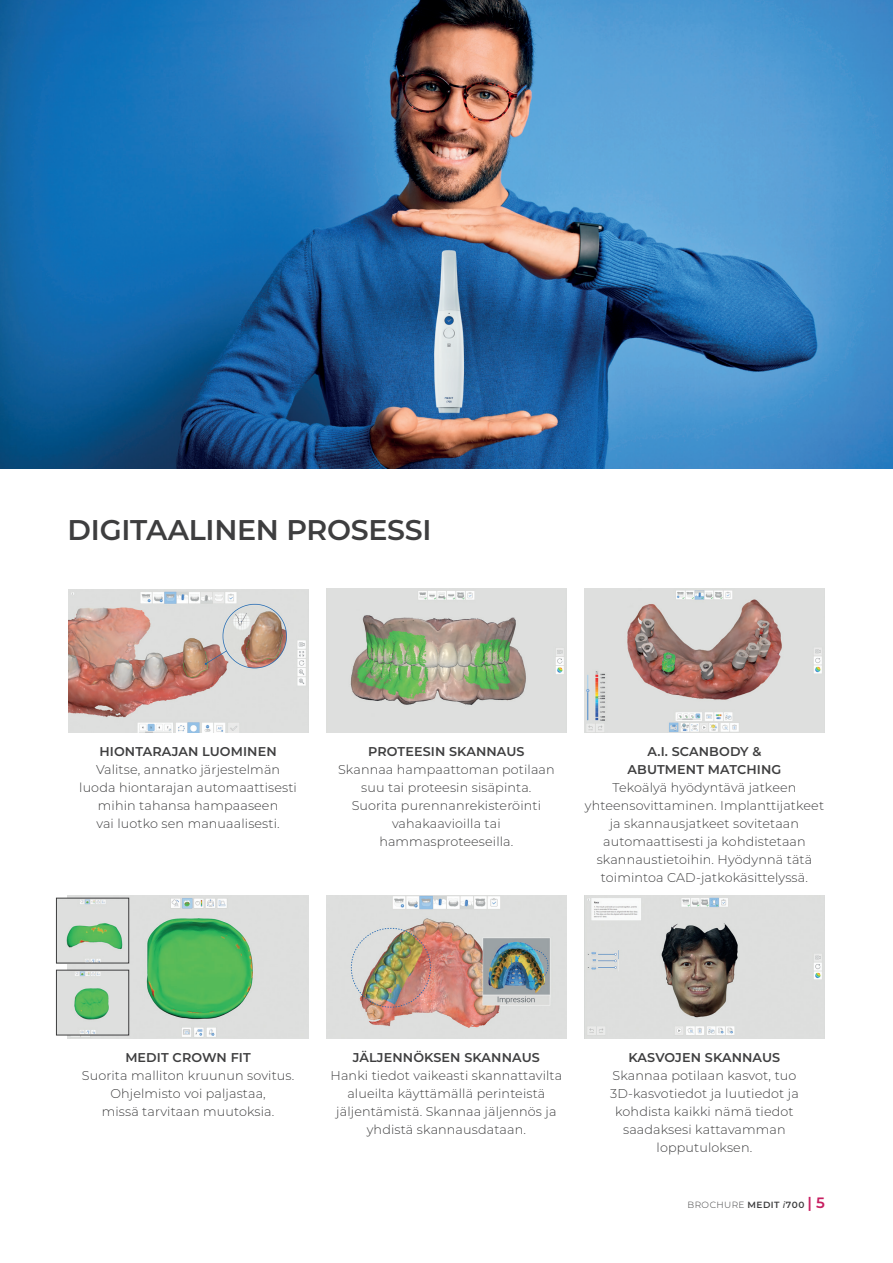
<style>
.page{position:relative;width:893px;height:1263px;background:#fff}
.page>*{position:absolute;margin:0;border:0;box-sizing:border-box;transform-origin:0 0}
.t1{font:600 28.5px "Montserrat";letter-spacing:-.01em;color:#3e3e3f}
.t2{font:300 12.75px/18px "Montserrat";letter-spacing:.01em;color:#3e3e3f;text-align:center}
.t3{font:600 12.75px/18px "Montserrat";letter-spacing:.01em;color:#3e3e3f;text-align:center}
.t4{font:300 9px "Montserrat";letter-spacing:.045em;color:#3e3e3f}
.s1{font-weight:600}
.s2{font-weight:500;font-style:italic}
.s3{font-weight:600;font-size:15px;color:#c71f61}
</style>
<div class="page">
<img style="left:0;top:0;width:893px;height:468px">
<img style="left:432px;top:244px;width:34px;height:170px">
<img style="left:68px;top:589px;width:240px;height:143px">
<img style="left:326px;top:589px;width:241px;height:143px">
<img style="left:585px;top:589px;width:240px;height:143px">
<img style="left:68px;top:895px;width:240px;height:143px">
<img style="left:58px;top:900px;width:69px;height:61px">
<div style="left:56px;top:898px;width:73px;height:65px;border:1px solid #3e3e3f"></div>
<img style="left:58px;top:972px;width:69px;height:61px">
<div style="left:56px;top:970px;width:73px;height:65px;border:1px solid #3e3e3f"></div>
<img style="left:326px;top:895px;width:241px;height:143px">
<img style="left:585px;top:895px;width:240px;height:143px">
<h1 class="t1" style="left:68px;top:510px;width:365px">DIGITAALINEN PROSESSI</h1>
<p class="t3" style="left:99px;top:742px;width:179px">HIONTARAJAN LUOMINEN</p>
<p class="t2" style="left:79px;top:760px;width:219px">Valitse, annatko järjestelmän luoda hiontarajan automaattisesti mihin tahansa hampaaseen<br>vai luotko sen manuaalisesti.</p>
<p class="t3" style="left:368px;top:742px;width:158px">PROTEESIN SKANNAUS</p>
<p class="t2" style="left:338px;top:760px;width:218px">Skannaa hampaattoman potilaan suu tai proteesin sisäpinta.<br>Suorita purennanrekisteröinti vahakaavioilla tai hammasproteeseilla.</p>
<p class="t3" style="left:628px;top:742px;width:155px">A.I. SCANBODY &amp;<br>ABUTMENT MATCHING</p>
<p class="t2" style="left:585px;top:778px;width:241px">Tekoälyä hyödyntävä jatkeen yhteensovittaminen. Implanttijatkeet ja skannausjatkeet sovitetaan automaattisesti ja kohdistetaan skannaustietoihin. Hyödynnä tätä toimintoa CAD-jatkokäsittelyssä.</p>
<p class="t3" style="left:125px;top:1048px;width:127px">MEDIT CROWN FIT</p>
<p class="t2" style="left:82px;top:1066px;width:214px">Suorita malliton kruunun sovitus.<br>Ohjelmisto voi paljastaa,<br>missä tarvitaan muutoksia.</p>
<p class="t3" style="left:353px;top:1048px;width:189px">JÄLJENNÖKSEN SKANNAUS</p>
<p class="t2" style="left:331px;top:1066px;width:233px">Hanki tiedot vaikeasti skannattavilta alueilta käyttämällä perinteistä jäljentämistä. Skannaa jäljennös ja yhdistä skannausdataan.</p>
<p class="t3" style="left:629px;top:1048px;width:153px">KASVOJEN SKANNAUS</p>
<p class="t2" style="left:610px;top:1066px;width:190px">Skannaa potilaan kasvot, tuo<br>3D-kasvotiedot ja luutiedot ja kohdista kaikki nämä tiedot saadaksesi kattavamman lopputuloksen.</p>
<p class="t4" style="left:687px;top:1199px;width:139px">BROCHURE <span class="s1">MEDIT</span> <span class="s2">i</span><span class="s1">700</span> <span class="s3">| 5</span></p>
</div>
